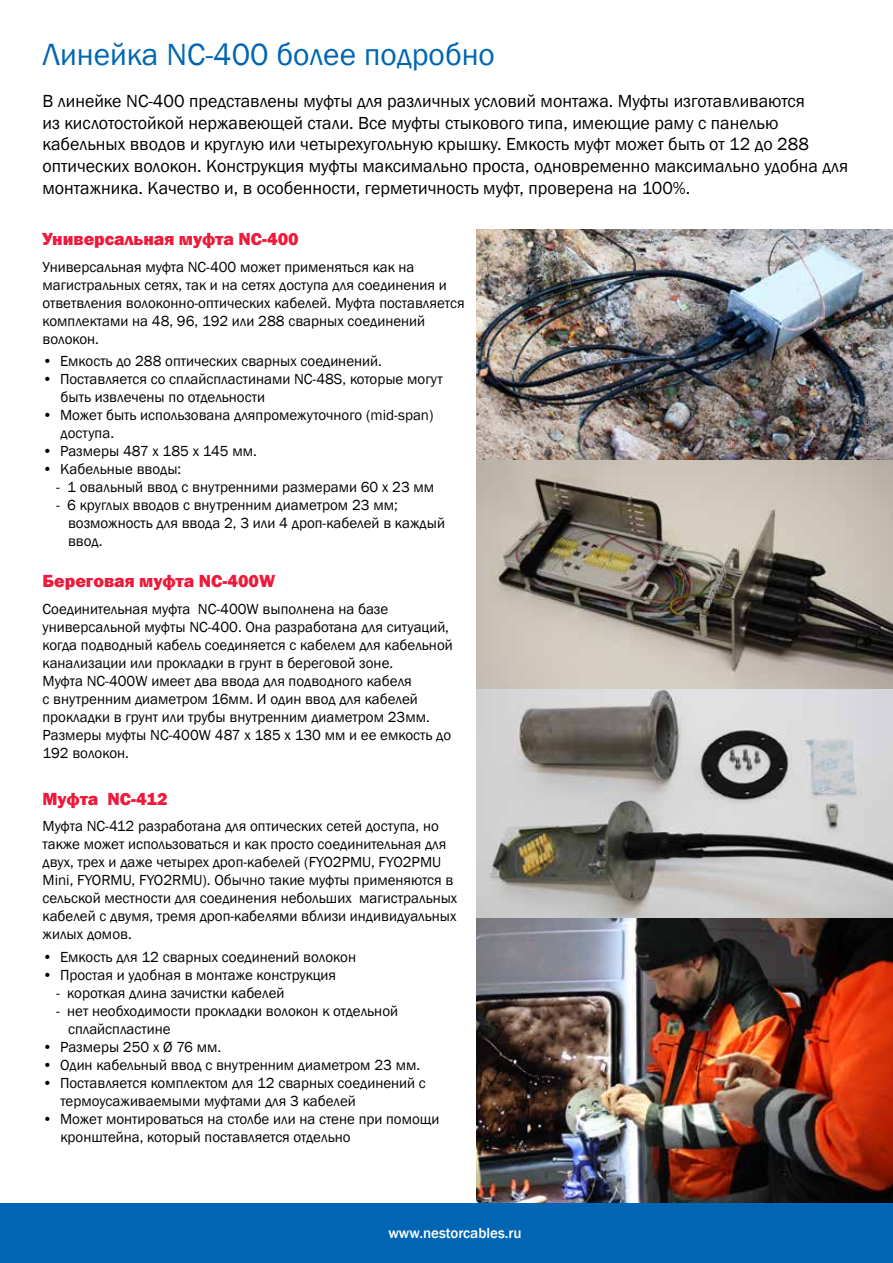
<style>
.page{position:relative;width:893px;height:1263px;background:#fff}
.page>*{position:absolute;margin:0;border:0;box-sizing:border-box;transform-origin:0 0}
.t1{font:31.5px "Franklin Gothic";color:#0066b3}
.t2{font:18px/21.6px "Franklin Gothic";color:#000}
.t3{font:800 18px "Franklin Gothic";color:#ed1a3b}
.t4{font:15px/18px "Franklin Gothic";color:#000}
.t5{font:500 15px "Franklin Gothic";color:#fff}
</style>
<div class="page">
<img style="left:476px;top:230px;width:417px;height:973px">
<div style="left:0;top:1203px;width:893px;height:60px;background:#0066b3"></div>
<h1 class="t1" style="left:43px;top:35px;width:454px">Линейка NC-400 более подробно</h1>
<p class="t2" style="left:43px;top:91px;width:807px">В линейке NC-400 представлены муфты для различных условий монтажа. Муфты изготавливаются<br>из кислотостойкой нержавеющей стали. Все муфты стыкового типа, имеющие раму с панелью кабельных вводов и круглую или четырехугольную крышку. Емкость муфт может быть от 12 до 288 оптических волокон. Конструкция муфты максимально проста, одновременно максимально удобна для монтажника. Качество и, в особенности, герметичность муфт, проверена на 100%.</p>
<p class="t3" style="left:43px;top:227px;width:258px">Универсальная муфта NC-400</p>
<p class="t4" style="left:43px;top:258px;width:424px">Универсальная муфта NC-400 может применяться как на магистральных сетях, так и на сетях доступа для соединения и ответвления волоконно-оптических кабелей. Муфта поставляется комплектами на 48, 96, 192 или 288 сварных соединений волокон.</p>
<p class="t4" style="left:43px;top:352px;width:341px">• Емкость до 288 оптических сварных соединений.</p>
<p class="t4" style="left:61px;top:370px;width:384px;text-indent:-18px">• Поставляется со сплайспластинами NC-48S, которые могут быть извлечены по отдельности</p>
<p class="t4" style="left:61px;top:406px;width:374px;text-indent:-18px">• Может быть использована дляпромежуточного (mid-span) доступа.</p>
<p class="t4" style="left:43px;top:442px;width:216px">• Размеры 487 x 185 x 145 мм.</p>
<p class="t4" style="left:43px;top:460px;width:140px">• Кабельные вводы:</p>
<p class="t4" style="left:56px;top:478px;width:380px">- 1 овальный ввод с внутренними размерами 60 x 23 мм</p>
<p class="t4" style="left:68px;top:496px;width:378px;text-indent:-12px">- 6 круглых вводов с внутренним диаметром 23 мм; возможность для ввода 2, 3 или 4 дроп-кабелей в каждый ввод.</p>
<p class="t3" style="left:43px;top:570px;width:234px">Береговая муфта NC-400W</p>
<p class="t4" style="left:43px;top:600px;width:412px">Соединительная муфта NC-400W выполнена на базе универсальной муфты NC-400. Она разработана для ситуаций, когда подводный кабель соединяется с кабелем для кабельной канализации или прокладки в грунт в береговой зоне.<br>Муфта NC-400W имеет два ввода для подводного кабеля<br>с внутренним диаметром 16мм. И один ввод для кабелей прокладки в грунт или трубы внутренним диаметром 23мм.<br>Размеры муфты NC-400W 487 x 185 x 130 мм и ее емкость до 192 волокон.</p>
<p class="t3" style="left:43px;top:787px;width:127px">Муфта NC-412</p>
<p class="t4" style="left:43px;top:818px;width:416px">Муфта NC-412 разработана для оптических сетей доступа, но также может использоваться и как просто соединительная для двух, трех и даже четырех дроп-кабелей (FYO2PMU, FYO2PMU Mini, FYORMU, FYO2RMU). Обычно такие муфты применяются в сельской местности для соединения небольших магистральных кабелей с двумя, тремя дроп-кабелями вблизи индивидуальных жилых домов.</p>
<p class="t4" style="left:43px;top:948px;width:315px">• Емкость для 12 сварных соединений волокон</p>
<p class="t4" style="left:43px;top:966px;width:295px">• Простая и удобная в монтаже конструкция</p>
<p class="t4" style="left:56px;top:984px;width:230px">- короткая длина зачистки кабелей</p>
<p class="t4" style="left:68px;top:1002px;width:332px;text-indent:-12px">- нет необходимости прокладки волокон к отдельной сплайспластине</p>
<p class="t4" style="left:43px;top:1038px;width:180px">• Размеры 250 x Ø 76 мм.</p>
<p class="t4" style="left:43px;top:1056px;width:379px">• Один кабельный ввод с внутренним диаметром 23 мм.</p>
<p class="t4" style="left:61px;top:1074px;width:367px;text-indent:-18px">• Поставляется комплектом для 12 сварных соединений с термоусаживаемыми муфтами для 3 кабелей</p>
<p class="t4" style="left:61px;top:1110px;width:380px;text-indent:-18px">• Может монтироваться на столбе или на стене при помощи кронштейна, который поставляется отдельно</p>
<p class="t5" style="left:388px;top:1224px;width:135px">www.nestorcables.ru</p>
</div>
